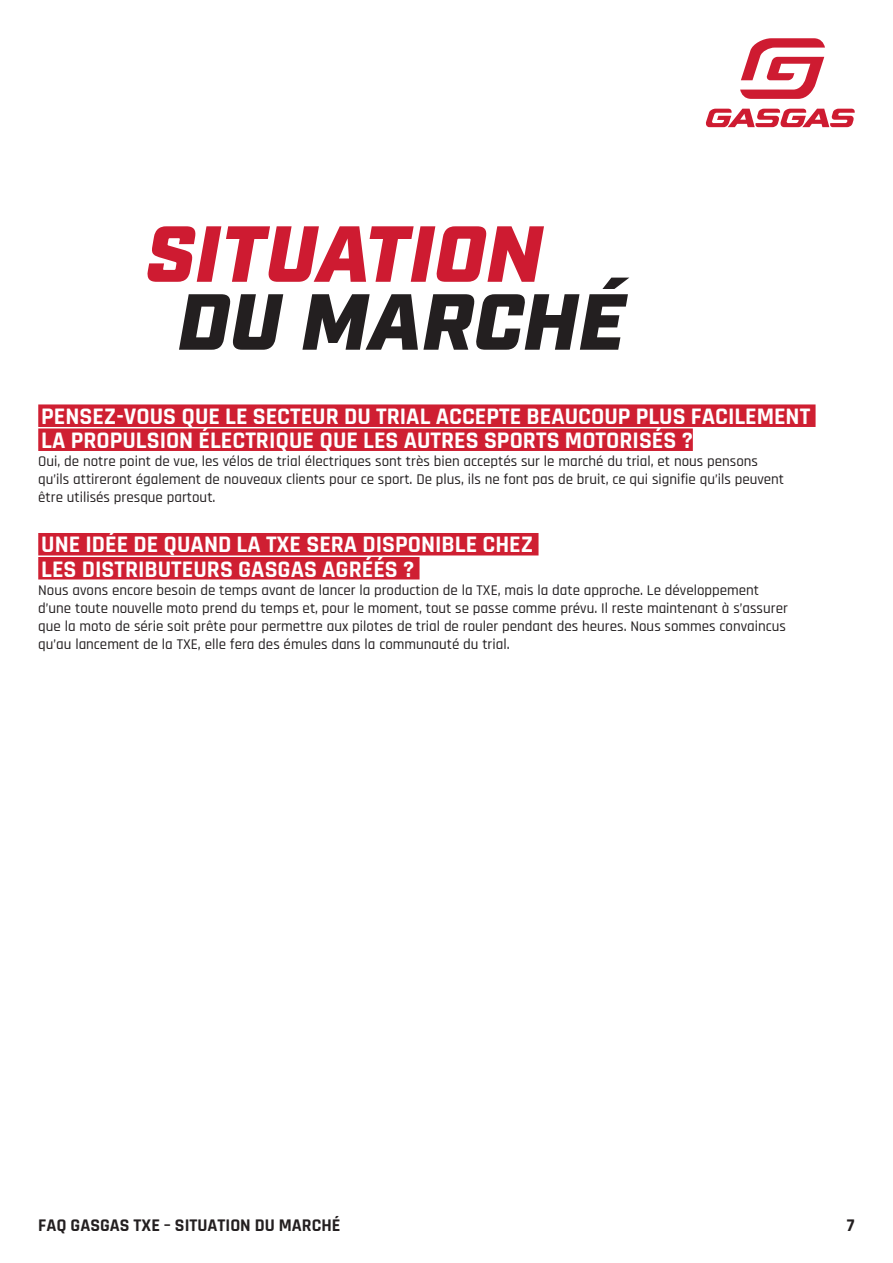
<style>
.page{position:relative;width:893px;height:1263px;background:#fff}
.page>*{position:absolute;margin:0;border:0;box-sizing:border-box;transform-origin:0 0}
.t1{font:italic 900 79.2px "Industry";letter-spacing:.01em;color:#ce1b31}
.t2{font:italic 900 79.2px "Industry";letter-spacing:.01em;color:#231f20}
.t3{font:700 24px/24px "Rajdhani";color:#fff}
.t4{font:700 18px "Rajdhani";color:#231f20}
.t5{font:500 15px/18px "Rajdhani";color:#231f20}
</style>
<div class="page">
<div style="left:38px;top:404px;width:777px;height:23px;background:#cf1f32"></div>
<div style="left:38px;top:428px;width:655px;height:23px;background:#cf1f32"></div>
<div style="left:38px;top:533px;width:500px;height:22px;background:#cf1f32"></div>
<div style="left:38px;top:557px;width:382px;height:22px;background:#cf1f32"></div>
<svg style="left:705px;top:109px;width:150px;height:18px"></svg>
<svg style="left:740px;top:38px;width:85px;height:61px"></svg>
<h1 class="t1" style="left:147px;top:207px;width:398px">SITUATION</h1>
<h1 class="t2" style="left:178px;top:275px;width:448px">DU MARCHÉ</h1>
<h2 class="t3" style="left:41px;top:405px;width:770px">PENSEZ-VOUS QUE LE SECTEUR DU TRIAL ACCEPTE BEAUCOUP PLUS FACILEMENT<br>LA PROPULSION ÉLECTRIQUE QUE LES AUTRES SPORTS MOTORISÉS ?</h2>
<p class="t5" style="left:38px;top:453px;width:747px">Oui, de notre point de vue, les vélos de trial électriques sont très bien acceptés sur le marché du trial, et nous pensons qu’ils attireront également de nouveaux clients pour ce sport. De plus, ils ne font pas de bruit, ce qui signifie qu’ils peuvent être utilisés presque partout.</p>
<h2 class="t3" style="left:41px;top:533px;width:493px">UNE IDÉE DE QUAND LA TXE SERA DISPONIBLE CHEZ<br>LES DISTRIBUTEURS GASGAS AGRÉÉS ?</h2>
<p class="t5" style="left:38px;top:581px;width:751px">Nous avons encore besoin de temps avant de lancer la production de la TXE, mais la date approche. Le développement d’une toute nouvelle moto prend du temps et, pour le moment, tout se passe comme prévu. Il reste maintenant à s’assurer que la moto de série soit prête pour permettre aux pilotes de trial de rouler pendant des heures. Nous sommes convaincus qu’au lancement de la TXE, elle fera des émules dans la communauté du trial.</p>
<p class="t4" style="left:38px;top:1214px;width:304px">FAQ GASGAS TXE – SITUATION DU MARCHÉ</p>
<p class="t4" style="left:847px;top:1214px;width:9px">7</p>
</div>
